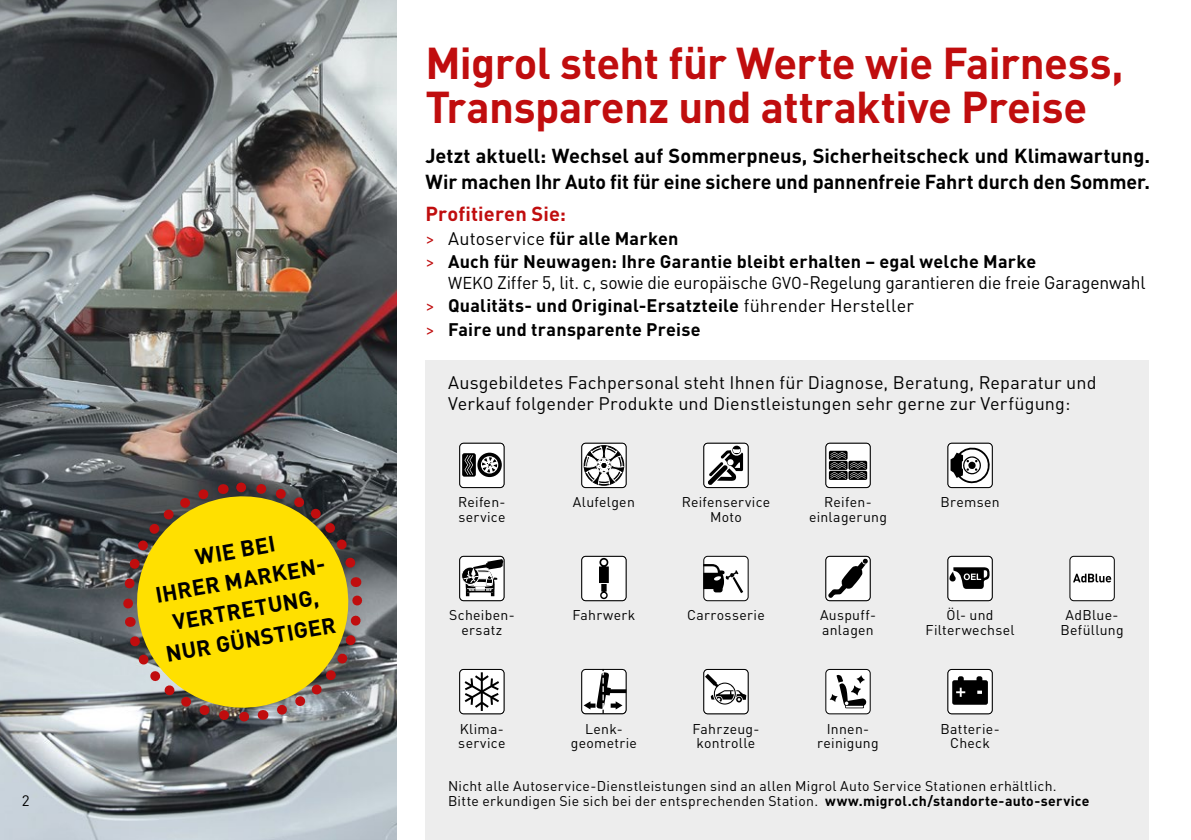
<style>
.page{position:relative;width:1191px;height:840px;background:#fff}
.page>*{position:absolute;margin:0;border:0;box-sizing:border-box;transform-origin:0 0}
.t1{font:700 44px/44px "DINOT";letter-spacing:-.015em;color:#c00d0e}
.t2{font:700 22px/30px "DINOT";color:#000;text-align:center}
.t3{font:700 20px/26px "DINOT";color:#000}
.t4{font:700 20px "DINOT";letter-spacing:.005em;color:#c00d0e}
.t5{font:18px/23.2px "DINOT";letter-spacing:-.01em;color:#000}
.t6{font:18px/21px "DINOT";letter-spacing:.01em;color:#000}
.t7{font:700 18px/23.2px "DINOT";letter-spacing:.01em;color:#000}
.t8{font:15px "DINOT";color:#000}
.t9{font:14px/14.4px "DINOT";letter-spacing:.02em;color:#000;text-align:center}
.s1{font-weight:400;color:#c00d0e}
.s2{font-weight:400}
.s3{font-size:17px}
.s4{color:#c00d0e}
.s5{font-weight:700}
</style>
<div class="page">
<div style="left:425px;top:360px;width:723px;height:479px;background:#ededed"></div>
<img style="left:0;top:0;width:397px;height:839px">
<svg style="left:120px;top:478px;width:246px;height:246px;background:#c0a828"></svg>
<svg style="left:827px;top:443px;width:43px;height:45px;background:#969696"></svg>
<div style="left:825px;top:442px;width:45px;height:46px;border:1px solid #000;border-radius:4px"></div>
<svg style="left:705px;top:443px;width:43px;height:45px;background:#b0b0b0"></svg>
<div style="left:703px;top:442px;width:45px;height:46px;border:1px solid #000;border-radius:4px"></div>
<svg style="left:949px;top:670px;width:43px;height:44px;background:#7e7e7e"></svg>
<div style="left:947px;top:668px;width:45px;height:46px;border:1px solid #000;border-radius:4px"></div>
<svg style="left:461px;top:444px;width:43px;height:44px;background:#aaa"></svg>
<div style="left:459px;top:442px;width:45px;height:46px;border:1px solid #000;border-radius:4px"></div>
<svg style="left:583px;top:444px;width:43px;height:44px;background:#b3b3b3"></svg>
<div style="left:581px;top:442px;width:45px;height:46px;border:1px solid #000;border-radius:4px"></div>
<svg style="left:704px;top:670px;width:44px;height:44px;background:#d1d1d1"></svg>
<div style="left:703px;top:668px;width:45px;height:46px;border:1px solid #000;border-radius:4px"></div>
<svg style="left:459px;top:670px;width:45px;height:44px;background:#c6c6c6"></svg>
<div style="left:459px;top:668px;width:45px;height:46px;border:1px solid #000;border-radius:4px"></div>
<div style="left:826px;top:669px;width:44px;height:44px;background:#fff;border-radius:4px"></div>
<svg style="left:830px;top:674px;width:36px;height:34px"></svg>
<div style="left:825px;top:668px;width:45px;height:46px;border:1px solid #000;border-radius:4px"></div>
<svg style="left:949px;top:557px;width:43px;height:44px;background:#aeaeae"></svg>
<div style="left:947px;top:555px;width:45px;height:46px;border:1px solid #000;border-radius:4px"></div>
<svg style="left:827px;top:557px;width:43px;height:44px;background:#bfbfbf"></svg>
<div style="left:825px;top:555px;width:45px;height:46px;border:1px solid #000;border-radius:4px"></div>
<svg style="left:581px;top:670px;width:45px;height:43px;background:#c0c0c0"></svg>
<div style="left:581px;top:668px;width:45px;height:46px;border:1px solid #000;border-radius:4px"></div>
<svg style="left:459px;top:557px;width:45px;height:44px;background:#b0b0b0"></svg>
<div style="left:459px;top:555px;width:45px;height:46px;border:1px solid #000;border-radius:4px"></div>
<svg style="left:949px;top:443px;width:43px;height:45px;background:#b3b3b3"></svg>
<div style="left:947px;top:442px;width:45px;height:46px;border:1px solid #000;border-radius:4px"></div>
<svg style="left:582px;top:557px;width:44px;height:44px;background:#d6d6d6"></svg>
<div style="left:581px;top:555px;width:45px;height:46px;border:1px solid #000;border-radius:4px"></div>
<div style="left:1070px;top:556px;width:44px;height:44px;background:#fff;border-radius:4px"></div>
<div style="left:1069px;top:555px;width:45px;height:46px;border:1px solid #000;border-radius:4px"></div>
<svg style="left:1073px;top:573px;width:38px;height:9px"></svg>
<div style="left:704px;top:556px;width:44px;height:44px;background:#fff;border-radius:4px"></div>
<div style="left:703px;top:555px;width:45px;height:46px;border:1px solid #000;border-radius:4px"></div>
<svg style="left:703px;top:563px;width:40px;height:30px"></svg>
<p class="t8" style="left:22px;top:790px;width:9px">2</p>
<h2 class="t2" style="left:148px;top:549px;width:175px;rotate:-10deg">WIE BEI<br>IHRER MARKEN-<br>VERTRETUNG,<br>NUR GÜNSTIGER</h2>
<h1 class="t1" style="left:425px;top:40px;width:699px">Migrol steht für Werte wie Fairness,<br>Transparenz und attraktive Preise</h1>
<h3 class="t3" style="left:425px;top:142px;width:726px">Jetzt aktuell: Wechsel auf Sommerpneus, Sicherheitscheck und Klimawartung.<br>Wir machen Ihr Auto fit für eine sichere und pannenfreie Fahrt durch den Sommer.</h3>
<h3 class="t4" style="left:425px;top:201px;width:142px">Profitieren Sie:</h3>
<p class="t7" style="left:425px;top:226px;width:612px"><span class="s1">&gt;</span> <span class="s2">Autoservice</span> für alle Marken<br><span class="s1">&gt;</span> Auch für Neuwagen: Ihre Garantie bleibt erhalten – egal welche Marke</p>
<p class="t5" style="left:425px;top:270px;width:722px;text-indent:23px"><span class="s3">WEKO</span> Ziffer 5, lit. c, sowie die europäische <span class="s3">GVO</span>-Regelung garantieren die freie Garagenwahl <span class="s4">&gt;</span> <span class="s5">Qualitäts- und Original-Ersatzteile</span> führender Hersteller<br><span class="s4">&gt;</span> <span class="s5">Faire und transparente Preise</span></p>
<p class="t6" style="left:448px;top:371px;width:650px">Ausgebildetes Fachpersonal steht Ihnen für Diagnose, Beratung, Reparatur und<br>Verkauf folgender Produkte und Dienstleistungen sehr gerne zur Verfügung:</p>
<p class="t9" style="left:458px;top:494px;width:49px;text-align:left">Reifen&shy;service</p>
<p class="t9" style="left:573px;top:494px;width:63px">Alufelgen</p>
<p class="t9" style="left:681px;top:494px;width:90px">Reifenservice<br>Moto</p>
<p class="t9" style="left:809px;top:494px;width:80px">Reifen&shy;einlagerung</p>
<p class="t9" style="left:940px;top:494px;width:61px">Bremsen</p>
<p class="t9" style="left:449px;top:607px;width:67px">Scheiben&shy;ersatz</p>
<p class="t9" style="left:925px;top:607px;width:91px">Öl- und<br>Filterwechsel</p>
<p class="t9" style="left:687px;top:607px;width:79px">Carrosserie</p>
<p class="t9" style="left:820px;top:607px;width:55px;text-align:left">Auspuff&shy;anlagen</p>
<p class="t9" style="left:572px;top:607px;width:65px">Fahrwerk</p>
<p class="t9" style="left:1060px;top:607px;width:65px">AdBlue-<br>Befüllung</p>
<p class="t9" style="left:458px;top:720px;width:49px;text-align:left">Klima&shy;service</p>
<p class="t9" style="left:817px;top:720px;width:63px">Innen&shy;reinigung</p>
<p class="t9" style="left:571px;top:720px;width:68px">Lenk&shy;geometrie</p>
<p class="t9" style="left:692px;top:720px;width:69px">Fahrzeug&shy;kontrolle</p>
<p class="t9" style="left:940px;top:720px;width:61px">Batterie-<br>Check</p>
<p class="t9" style="left:448px;top:777px;width:643px;line-height:15.2px;text-align:left">Nicht alle Autoservice-Dienstleistungen sind an allen Migrol Auto Service Stationen erhältlich.<br>Bitte erkundigen Sie sich bei der entsprechenden Station. <span class="s5">www.migrol.ch/standorte-auto-service</span></p>
</div>
